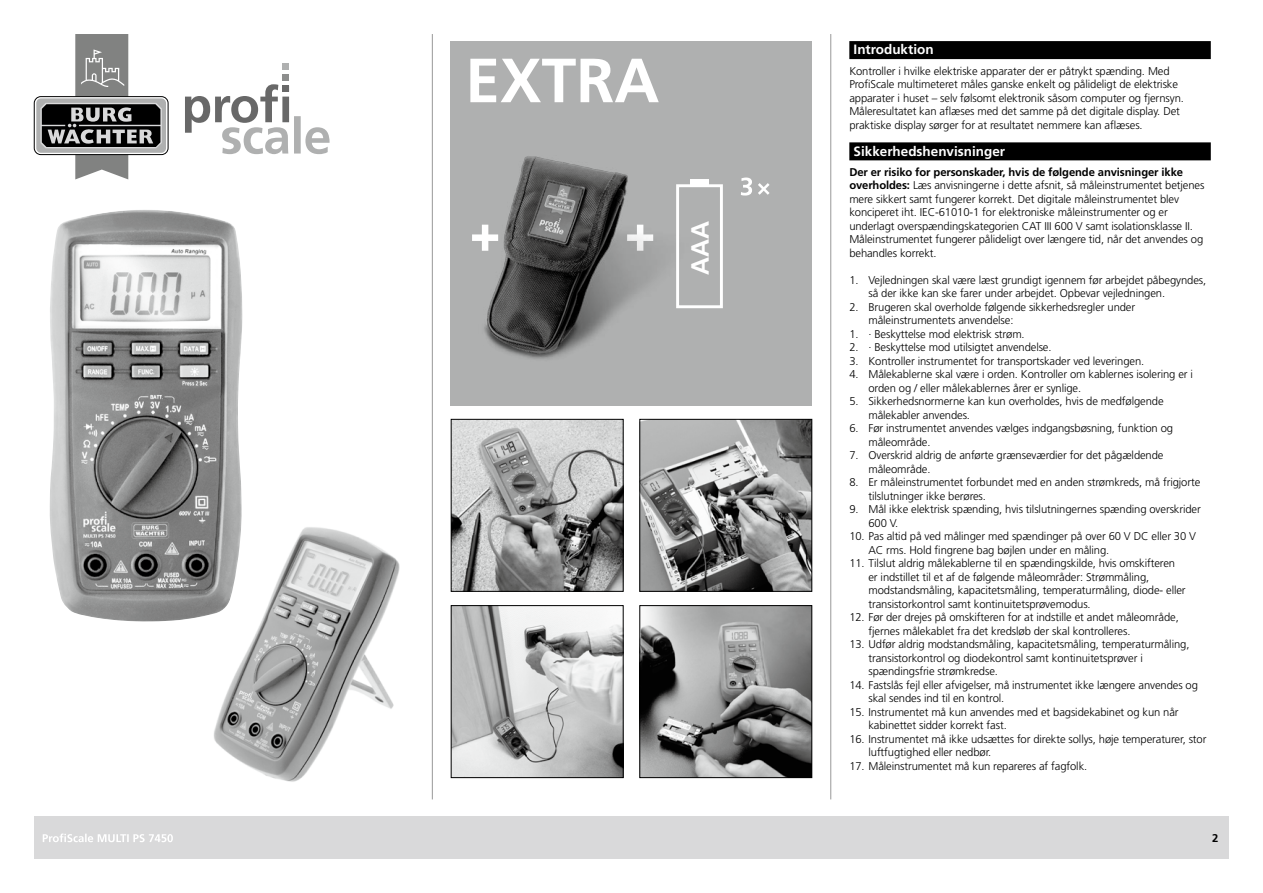
<style>
.page{position:relative;width:1263px;height:893px;background:#fff}
.page>*{position:absolute;margin:0;border:0;box-sizing:border-box;transform-origin:0 0}
.t1{font:700 62.4px "Frutiger";color:#fff}
.t2{font:700 24.9px "Frutiger";color:#fff}
.t3{font:700 13.5px "Frutiger";color:#fff}
.t4{font:300 11.25px/13.5px "Frutiger";letter-spacing:-.01em;color:#000}
.t5{font:700 11.25px "Frutiger";color:#000}
.s1{font-weight:700}
</style>
<div class="page">
<hr style="left:432px;top:34px;width:1px;height:765px;background:#989898">
<hr style="left:830px;top:34px;width:1px;height:765px;background:#989898">
<div style="left:34px;top:816px;width:1195px;height:43px;background:#d9d9da"></div>
<svg style="left:43px;top:833px;width:130px;height:9px"></svg>
<div style="left:34px;top:96px;width:134px;height:59px;border:1px solid #000;border-radius:7px"></div>
<div style="left:36px;top:98px;width:130px;height:55px;background:#afb0b0;border-radius:5px"></div>
<svg style="left:40px;top:34px;width:122px;height:145px"></svg>
<div style="left:282px;top:75px;width:7px;height:6px;background:#8d8e8d"></div>
<div style="left:282px;top:63px;width:7px;height:7px;background:#afb0b0"></div>
<svg style="left:185px;top:84px;width:145px;height:70px"></svg>
<img style="left:214px;top:527px;width:186px;height:255px">
<img style="left:49px;top:210px;width:194px;height:413px">
<div style="left:849px;top:41px;width:362px;height:18px;background:#000"></div>
<div style="left:849px;top:142px;width:362px;height:18px;background:#000"></div>
<div style="left:451px;top:41px;width:361px;height:364px;background:#afb0b0"></div>
<img style="left:453px;top:607px;width:168px;height:169px">
<div style="left:451px;top:605px;width:172px;height:173px;border:1px solid #000"></div>
<img style="left:453px;top:421px;width:168px;height:169px">
<div style="left:451px;top:419px;width:172px;height:173px;border:1px solid #000"></div>
<img style="left:472px;top:156px;width:222px;height:203px">
<div style="left:676px;top:184px;width:47px;height:124px;border:3px solid #fff"></div>
<div style="left:690px;top:179px;width:19px;height:6px;background:#fff"></div>
<svg style="left:741px;top:178px;width:28px;height:18px"></svg>
<img style="left:641px;top:607px;width:169px;height:169px">
<div style="left:639px;top:605px;width:173px;height:173px;border:1px solid #000"></div>
<img style="left:641px;top:421px;width:169px;height:169px">
<div style="left:639px;top:419px;width:173px;height:173px;border:1px solid #000"></div>
<h1 class="t1" style="left:465px;top:44px;width:195px">Extra</h1>
<h2 class="t2" style="left:685px;top:275px;width:56px;rotate:-90deg">AAA</h2>
<p class="t3" style="left:853px;top:42px;width:82px">Introduktion</p>
<p class="t4" style="left:849px;top:64px;width:336px">Kontroller i hvilke elektriske apparater der er påtrykt spænding. Med ProfiScale multimeteret måles ganske enkelt og pålideligt de elektriske apparater i huset – selv følsomt elektronik såsom computer og fjernsyn.<br>Måleresultatet kan aflæses med det samme på det digitale display. Det praktiske display sørger for at resultatet nemmere kan aflæses.</p>
<p class="t3" style="left:853px;top:143px;width:153px">Sikkerhedshenvisninger</p>
<p class="t4" style="left:849px;top:165px;width:357px"><span class="s1">Der er risiko for personskader, hvis de følgende anvisninger ikke overholdes:</span> Læs anvisningerne i dette afsnit, så måleinstrumentet betjenes mere sikkert samt fungerer korrekt. Det digitale måleinstrumentet blev konciperet iht. IEC-61010-1 for elektroniske måleinstrumenter og er underlagt overspændingskategorien CAT III 600 V samt isolationsklasse II.<br>Måleinstrumentet fungerer pålideligt over længere tid, når det anvendes og behandles korrekt.</p>
<p class="t4" style="left:868px;top:273px;width:339px;text-indent:-19px">1. Vejledningen skal være læst grundigt igennem før arbejdet påbegyndes, så der ikke kan ske farer under arbejdet. Opbevar vejledningen.</p>
<p class="t4" style="left:868px;top:300px;width:268px;text-indent:-19px">2. Brugeren skal overholde følgende sikkerhedsregler under måleinstrumentets anvendelse:</p>
<p class="t4" style="left:849px;top:327px;width:177px">1. · Beskyttelse mod elektrisk strøm.</p>
<p class="t4" style="left:849px;top:341px;width:204px">2. · Beskyttelse mod utilsigtet anvendelse.</p>
<p class="t4" style="left:849px;top:354px;width:296px">3. Kontroller instrumentet for transportskader ved leveringen.</p>
<p class="t4" style="left:868px;top:368px;width:326px;text-indent:-19px">4. Målekablerne skal være i orden. Kontroller om kablernes isolering er i orden og / eller målekablernes årer er synlige.</p>
<p class="t4" style="left:868px;top:395px;width:297px;text-indent:-19px">5. Sikkerhedsnormerne kan kun overholdes, hvis de medfølgende målekabler anvendes.</p>
<p class="t4" style="left:868px;top:422px;width:306px;text-indent:-19px">6. Før instrumentet anvendes vælges indgangsbøsning, funktion og måleområde.</p>
<p class="t4" style="left:868px;top:449px;width:297px;text-indent:-19px">7. Overskrid aldrig de anførte grænseværdier for det pågældende måleområde.</p>
<p class="t4" style="left:868px;top:476px;width:333px;text-indent:-19px">8. Er måleinstrumentet forbundet med en anden strømkreds, må frigjorte tilslutninger ikke berøres.</p>
<p class="t4" style="left:868px;top:503px;width:334px;text-indent:-19px">9. Mål ikke elektrisk spænding, hvis tilslutningernes spænding overskrider<br>600 V.</p>
<p class="t4" style="left:868px;top:530px;width:329px;text-indent:-19px">10. Pas altid på ved målinger med spændinger på over 60 V DC eller 30 V<br>AC rms. Hold fingrene bag bøjlen under en måling.</p>
<p class="t4" style="left:868px;top:557px;width:319px;text-indent:-19px">11. Tilslut aldrig målekablerne til en spændingskilde, hvis omskifteren er indstillet til et af de følgende måleområder: Strømmåling, modstandsmåling, kapacitetsmåling, temperaturmåling, diode- eller transistorkontrol samt kontinuitetsprøvemodus.</p>
<p class="t4" style="left:868px;top:611px;width:312px;text-indent:-19px">12. Før der drejes på omskifteren for at indstille et andet måleområde, fjernes målekablet fra det kredsløb der skal kontrolleres.</p>
<p class="t4" style="left:868px;top:638px;width:322px;text-indent:-19px">13. Udfør aldrig modstandsmåling, kapacitetsmåling, temperaturmåling, transistorkontrol og diodekontrol samt kontinuitetsprøver i spændingsfrie strømkredse.</p>
<p class="t4" style="left:868px;top:678px;width:331px;text-indent:-19px">14. Fastslås fejl eller afvigelser, må instrumentet ikke længere anvendes og skal sendes ind til en kontrol.</p>
<p class="t4" style="left:868px;top:705px;width:312px;text-indent:-19px">15. Instrumentet må kun anvendes med et bagsidekabinet og kun når kabinettet sidder korrekt fast.</p>
<p class="t4" style="left:868px;top:732px;width:339px;text-indent:-19px">16. Instrumentet må ikke udsættes for direkte sollys, høje temperaturer, stor luftfugtighed eller nedbør.</p>
<p class="t4" style="left:849px;top:759px;width:239px">17. Måleinstrumentet må kun repareres af fagfolk.</p>
<p class="t5" style="left:1212px;top:831px;width:8px">2</p>
</div>
